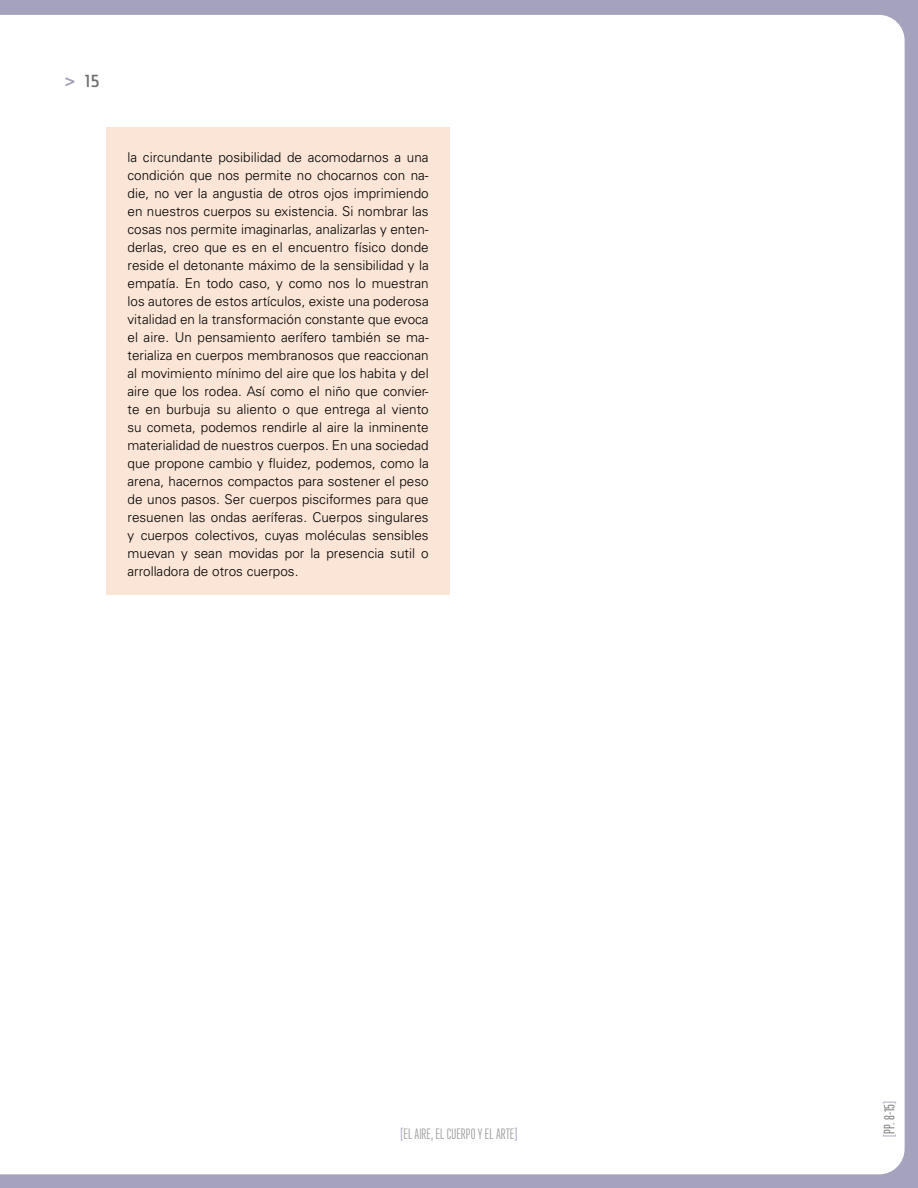
<style>
.page{position:relative;width:918px;height:1188px;background:#a4a2bd}
.page>*{position:absolute;margin:0;border:0;box-sizing:border-box;transform-origin:0 0}
.t1{font:17.55px "Bunday Sans Semi Bold Up";color:#706f6f}
.t2{font:15px "Ristretto Pro";color:#9d9d9c}
.t3{font:15px "Ristretto Pro";color:#706f6f}
.t4{font:300 13.5px/18px "Univers LT Std";color:#000;text-align:justify}
.s1{font-family:"Rotis Sans Serif Std";font-weight:700;color:#a4a2bd}
.s2{color:#a4a2bd}
</style>
<div class="page">
<div style="left:0;top:15px;width:905px;height:1159px;background:#fff"></div>
<div style="left:106px;top:128px;width:344px;height:467px;background:#fbe5d6"></div>
<p class="t1" style="left:65px;top:71px;width:36px"><span class="s1">&gt;</span> 15</p>
<p class="t4" style="left:128px;top:148px;width:303px">la circundante posibilidad de acomodarnos a una condición que nos permite no chocarnos con na&shy;die, no ver la angustia de otros ojos imprimiendo en nuestros cuerpos su existencia. Si nombrar las cosas nos permite imaginarlas, analizarlas y enten&shy;derlas, creo que es en el encuentro físico donde reside el detonante máximo de la sensibilidad y la empatía. En todo caso, y como nos lo muestran los autores de estos artículos, existe una poderosa vitalidad en la transformación constante que evoca el aire. Un pensamiento aerífero también se ma&shy;terializa en cuerpos membranosos que reaccionan al movimiento mínimo del aire que los habita y del aire que los rodea. Así como el niño que convier&shy;te en burbuja su aliento o que entrega al viento su cometa, podemos rendirle al aire la inminente materialidad de nuestros cuerpos. En una sociedad que propone cambio y fluidez, podemos, como la arena, hacernos compactos para sostener el peso de unos pasos. Ser cuerpos pisciformes para que resuenen las ondas aeríferas. Cuerpos singulares y cuerpos colectivos, cuyas moléculas sensibles muevan y sean movidas por la presencia sutil o arrolladora de otros cuerpos.</p>
<p class="t2" style="left:401px;top:1125px;width:118px"><span class="s2">[</span>EL AIRE, EL CUERPO Y EL ARTE<span class="s2">]</span></p>
<p class="t3" style="left:881px;top:1137px;width:37px;rotate:-90deg"><span class="s2">[</span>PP. 8-15<span class="s2">]</span></p>
</div>
